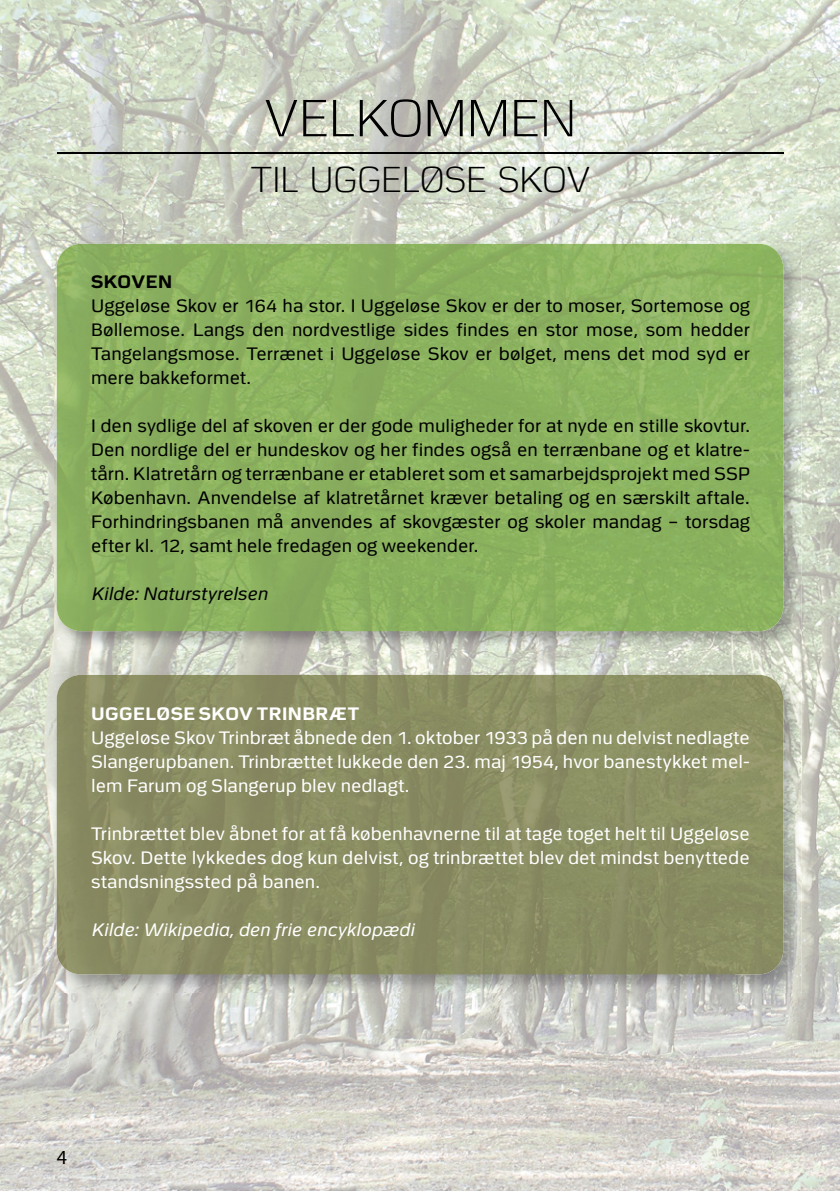
<style>
.page{position:relative;width:840px;height:1191px;background:#fff}
.page>*{position:absolute;margin:0;border:0;box-sizing:border-box;transform-origin:0 0}
.t1{font:300 52px "Politi";letter-spacing:-.005em;color:#000}
.t2{font:300 36px "Politi";color:#000}
.t3{font:20px "Myriad Pro";color:#000}
.t4{font:18px/24px "Politi";letter-spacing:.005em;color:#000;text-align:justify}
.t5{font:18px/24px "Politi";letter-spacing:.005em;color:#fff;text-align:justify}
.t6{font:italic 18px "Politi";letter-spacing:.01em;color:#fff}
.t7{font:italic 18px "Politi";letter-spacing:.01em;color:#000}
.t8{font:700 18px "Politi";letter-spacing:.02em;color:#fff}
.t9{font:700 18px "Politi";letter-spacing:.025em;color:#000}
</style>
<div class="page">
<img style="left:0;top:0;width:769px;height:279px">
<img style="left:769px;top:0;width:70px;height:1191px">
<img style="left:0;top:279px;width:69px;height:912px">
<img style="left:69px;top:650px;width:701px;height:22px">
<img style="left:69px;top:993px;width:701px;height:198px">
<img style="left:54px;top:241px;width:747px;height:67px">
<img style="left:54px;top:308px;width:67px;height:342px">
<img style="left:734px;top:308px;width:67px;height:342px">
<img style="left:121px;top:631px;width:613px;height:19px">
<img style="left:57px;top:244px;width:725px;height:387px">
<img style="left:54px;top:672px;width:747px;height:63px">
<img style="left:54px;top:735px;width:67px;height:258px">
<img style="left:734px;top:735px;width:67px;height:258px">
<img style="left:121px;top:974px;width:613px;height:19px">
<img style="left:57px;top:675px;width:725px;height:299px">
<hr style="left:57px;top:153px;width:725px;height:1px;background:#000">
<h1 class="t1" style="left:264px;top:91px;width:313px">VELKOMMEN</h1>
<h2 class="t2" style="left:251px;top:161px;width:340px">TIL UGGELØSE SKOV</h2>
<p class="t9" style="left:91px;top:272px;width:82px">SKOVEN</p>
<p class="t4" style="left:91px;top:294px;width:660px">Uggeløse Skov er 164 ha stor. I Uggeløse Skov er der to moser, Sortemose og Bøllemose. Langs den nordvestlige sides findes en stor mose, som hedder Tangelangsmose. Terrænet i Uggeløse Skov er bølget, mens det mod syd er mere bakkeformet.</p>
<p class="t4" style="left:91px;top:414px;width:660px">I den sydlige del af skoven er der gode muligheder for at nyde en stille skovtur.<br>Den nordlige del er hundeskov og her findes også en terrænbane og et klatre&shy;tårn. Klatretårn og terrænbane er etableret som et samarbejdsprojekt med SSP København. Anvendelse af klatretårnet kræver betaling og en særskilt aftale.<br>Forhindringsbanen må anvendes af skovgæster og skoler mandag – torsdag efter kl. 12, samt hele fredagen og weekender.</p>
<p class="t7" style="left:91px;top:584px;width:178px">Kilde: Naturstyrelsen</p>
<p class="t8" style="left:91px;top:704px;width:269px">UGGELØSE SKOV TRINBRÆT</p>
<p class="t5" style="left:91px;top:726px;width:660px">Uggeløse Skov Trinbræt åbnede den 1. oktober 1933 på den nu delvist nedlagte Slangerupbanen. Trinbrættet lukkede den 23. maj 1954, hvor banestykket mel&shy;lem Farum og Slangerup blev nedlagt.</p>
<p class="t5" style="left:91px;top:822px;width:660px">Trinbrættet blev åbnet for at få københavnerne til at tage toget helt til Uggeløse Skov. Dette lykkedes dog kun delvist, og trinbrættet blev det mindst benyttede standsningssted på banen.</p>
<p class="t6" style="left:91px;top:920px;width:324px">Kilde: Wikipedia, den frie encyklopædi</p>
<p class="t3" style="left:57px;top:1146px;width:12px">4</p>
</div>
